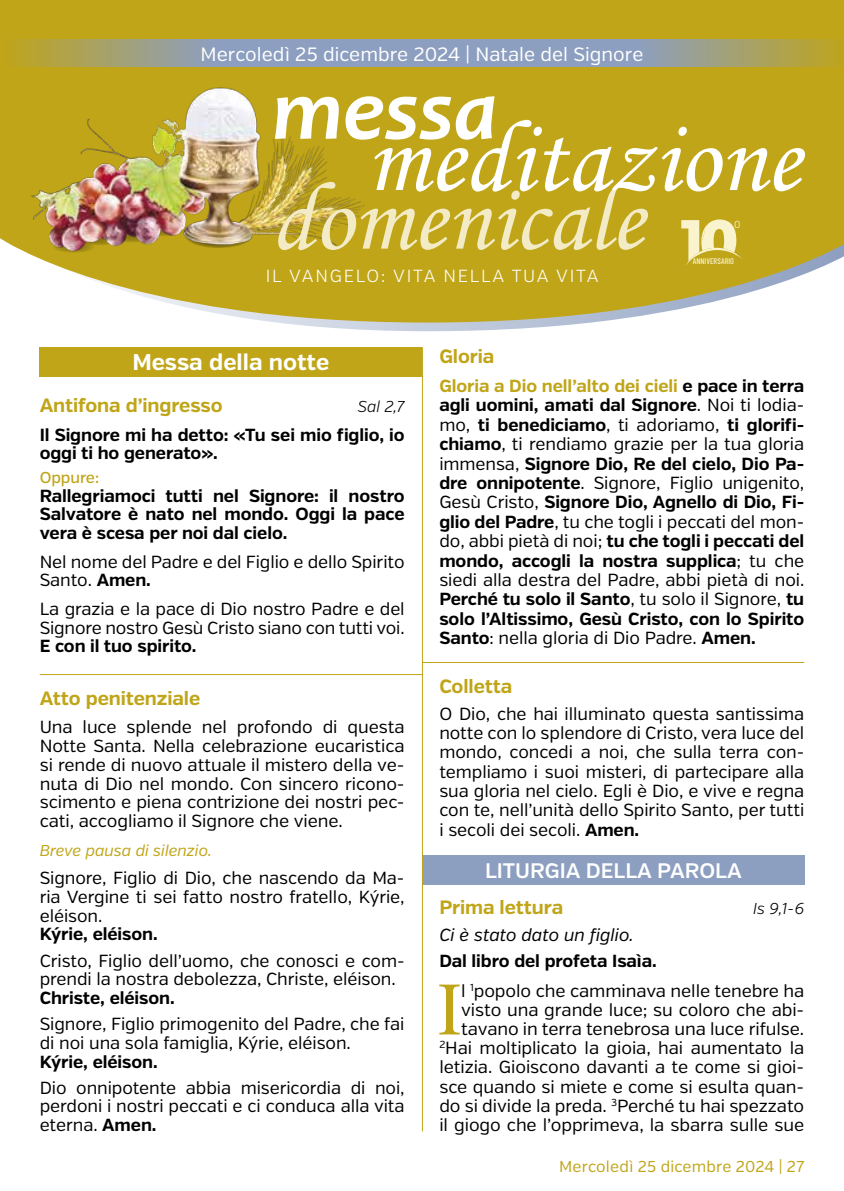
<style>
.page{position:relative;width:844px;height:1191px;background:#fff}
.page>*{position:absolute;margin:0;border:0;box-sizing:border-box;transform-origin:0 0}
.t1{font:italic 700 86.8px "Candara";color:#fff}
.t2{font:71.58px "Sabon";color:#c0a518}
.t3{font:700 22.75px "Verb";color:#fff}
.t4{font:600 21px "Verb";color:#fff}
.t5{font:700 19.25px "Verb";letter-spacing:-.005em;color:#c0a518}
.t6{font:19.25px "Verb";color:#fff}
.t7{font:17.5px/18.7px "Verb";letter-spacing:-.005em;color:#000}
.t8{font:700 17.5px/19.4px "Verb";letter-spacing:-.005em;color:#000;text-align:justify}
.t9{font:300 17.5px "Verb";letter-spacing:.1em;color:#fff}
.t10{font:italic 17.5px "Verb";letter-spacing:-.005em;color:#000}
.t11{font:15.75px "Verb";letter-spacing:.01em;color:#c0a518}
.t12{font:italic 15.75px "Verb";letter-spacing:-.005em;color:#c0a518}
.t13{font:italic 300 15.75px "Verb";color:#000}
.t14{font:500 15.75px "Verb";letter-spacing:-.005em;color:#c0a518}
.t15{font:10.15px "Barlow";color:#f9f3ce}
.t16{font:500 8.22px "Barlow Condensed";letter-spacing:.005em;color:#f9f3ce}
.s1{font-weight:700}
.s2{color:#c0a518}
.s3{font-weight:400}
</style>
<div class="page">
<hr style="left:40px;top:674px;width:382px;height:1px;background:#c0a518">
<div style="left:40px;top:347px;width:382px;height:30px;background:#c0a518"></div>
<hr style="left:422px;top:662px;width:382px;height:1px;background:#c0a518">
<div style="left:422px;top:854px;width:382px;height:30px;background:#8d9fc0"></div>
<hr style="left:422px;top:347px;width:1px;height:784px;background:#c0a518">
<svg style="left:275px;top:322px;width:319px;height:9px"></svg>
<svg style="left:0;top:0;width:843px;height:322px;background:#c6b03b"></svg>
<svg style="left:0;top:40px;width:843px;height:27px;background:#99a096"></svg>
<img style="left:7px;top:82px;width:367px;height:184px">
<svg style="left:278px;top:120px;width:526px;height:146px;background:#cab440"></svg>
<p class="t6" style="left:200px;top:43px;width:444px">Mercoledì 25 dicembre 2024 | Natale del Signore</p>
<h1 class="t1" style="left:272px;top:56px;width:227px">messa</h1>
<p class="t9" style="left:265px;top:265px;width:334px">IL VANGELO: VITA NELLA TUA VITA</p>
<p class="t15" style="left:734px;top:217px;width:8px">O</p>
<p class="t16" style="left:692px;top:255px;width:43px">ANNIVERSARIO</p>
<h3 class="t3" style="left:132px;top:349px;width:198px">Messa della notte</h3>
<p class="t5" style="left:40px;top:393px;width:184px">Antifona d’ingresso</p>
<p class="t13" style="left:358px;top:397px;width:48px">Sal 2,7</p>
<p class="t8" style="left:40px;top:425px;width:366px;line-height:18.7px">Il Signore mi ha detto: «Tu sei mio figlio, io oggi ti ho generato».</p>
<p class="t14" style="left:40px;top:468px;width:61px">Oppure:</p>
<p class="t8" style="left:40px;top:486px;width:366px;line-height:18.7px">Rallegriamoci tutti nel Signore: il nostro Salvatore è nato nel mondo. Oggi la pace vera è scesa per noi dal cielo.</p>
<p class="t7" style="left:40px;top:552px;width:366px">Nel nome del Padre e del Figlio e dello Spirito<br>Santo. <span class="s1">Amen.</span></p>
<p class="t7" style="left:40px;top:600px;width:366px">La grazia e la pace di Dio nostro Padre e del<br>Signore nostro Gesù Cristo siano con tutti voi.</p>
<p class="t8" style="left:40px;top:637px;width:158px">E con il tuo spirito.</p>
<p class="t5" style="left:40px;top:686px;width:162px">Atto penitenziale</p>
<p class="t7" style="left:40px;top:718px;width:366px;text-align:justify">Una luce splende nel profondo di questa Notte Santa. Nella celebrazione eucaristica si rende di nuovo attuale il mistero della ve&shy;nuta di Dio nel mondo. Con sincero ricono&shy;scimento e piena contrizione dei nostri pec&shy;cati, accogliamo il Signore che viene.</p>
<p class="t12" style="left:40px;top:840px;width:174px">Breve pausa di silenzio.</p>
<p class="t7" style="left:40px;top:869px;width:366px;text-align:justify">Signore, Figlio di Dio, che nascendo da Ma&shy;ria Vergine ti sei fatto nostro fratello, Kýrie, eléison.</p>
<p class="t8" style="left:40px;top:925px;width:119px">Kýrie, eléison.</p>
<p class="t7" style="left:40px;top:951px;width:366px">Cristo, Figlio dell’uomo, che conosci e com&shy;prendi la nostra debolezza, Christe, eléison.</p>
<p class="t8" style="left:40px;top:988px;width:136px">Christe, eléison.</p>
<p class="t7" style="left:40px;top:1015px;width:366px">Signore, Figlio primogenito del Padre, che fai di noi una sola famiglia, Kýrie, eléison.</p>
<p class="t8" style="left:40px;top:1052px;width:119px">Kýrie, eléison.</p>
<p class="t7" style="left:40px;top:1078px;width:366px;text-align:justify">Dio onnipotente abbia misericordia di noi, perdoni i nostri peccati e ci conduca alla vita eterna. <span class="s1">Amen.</span></p>
<p class="t5" style="left:439px;top:344px;width:57px">Gloria</p>
<p class="t8" style="left:439px;top:376px;width:366px"><span class="s2">Gloria a Dio nell’alto dei cieli</span> e pace in terra agli uomini, amati dal Signore<span class="s3">. Noi ti lodia&shy;mo,</span> ti benediciamo<span class="s3">, ti adoriamo,</span> ti glorifi&shy;chiamo<span class="s3">, ti rendiamo grazie per la tua gloria immensa,</span> Signore Dio, Re del cielo, Dio Pa&shy;dre onnipotente<span class="s3">. Signore, Figlio unigenito, Gesù Cristo,</span> Signore Dio, Agnello di Dio, Fi&shy;glio del Padre<span class="s3">, tu che togli i peccati del mon&shy;do, abbi pietà di noi;</span> tu che togli i peccati del mondo, accogli la nostra supplica<span class="s3">; tu che siedi alla destra del Padre, abbi pietà di noi.<br></span>Perché tu solo il Santo<span class="s3">, tu solo il Signore,</span> tu solo l’Altissimo, Gesù Cristo, con lo Spirito Santo<span class="s3">: nella gloria di Dio Padre.</span> Amen.</p>
<p class="t5" style="left:439px;top:674px;width:74px">Colletta</p>
<p class="t7" style="left:439px;top:704px;width:366px;line-height:19.4px;text-align:justify">O Dio, che hai illuminato questa santissima notte con lo splendore di Cristo, vera luce del mondo, concedi a noi, che sulla terra con&shy;templiamo i suoi misteri, di partecipare alla sua gloria nel cielo. Egli è Dio, e vive e regna con te, nell’unità dello Spirito Santo, per tutti i secoli dei secoli. <span class="s1">Amen.</span></p>
<p class="t4" style="left:485px;top:857px;width:258px">LITURGIA DELLA PAROLA</p>
<p class="t5" style="left:439px;top:895px;width:125px">Prima lettura</p>
<p class="t13" style="left:753px;top:899px;width:53px">Is 9,1-6</p>
<p class="t10" style="left:439px;top:924px;width:196px">Ci è stato dato un figlio.</p>
<p class="t8" style="left:439px;top:952px;width:219px">Dal libro del profeta Isaìa.</p>
<h2 class="t2" style="left:437px;top:967px;width:26px">I</h2>
<p class="t7" style="left:439px;top:981px;width:366px;line-height:19.2px;text-align:right">l <sup>1</sup>popolo che camminava nelle tenebre ha visto una grande luce; su coloro che abi&shy;tavano in terra tenebrosa una luce rifulse.<br><sup>2</sup>Hai moltiplicato la gioia, hai aumentato la letizia. Gioiscono davanti a te come si gioi&shy;sce quando si miete e come si esulta quan&shy;do si divide la preda. <sup>3</sup>Perché tu hai spezzato il giogo che l’opprimeva, la sbarra sulle sue</p>
<p class="t11" style="left:559px;top:1157px;width:246px">Mercoledì 25 dicembre 2024 | 27</p>
</div>
